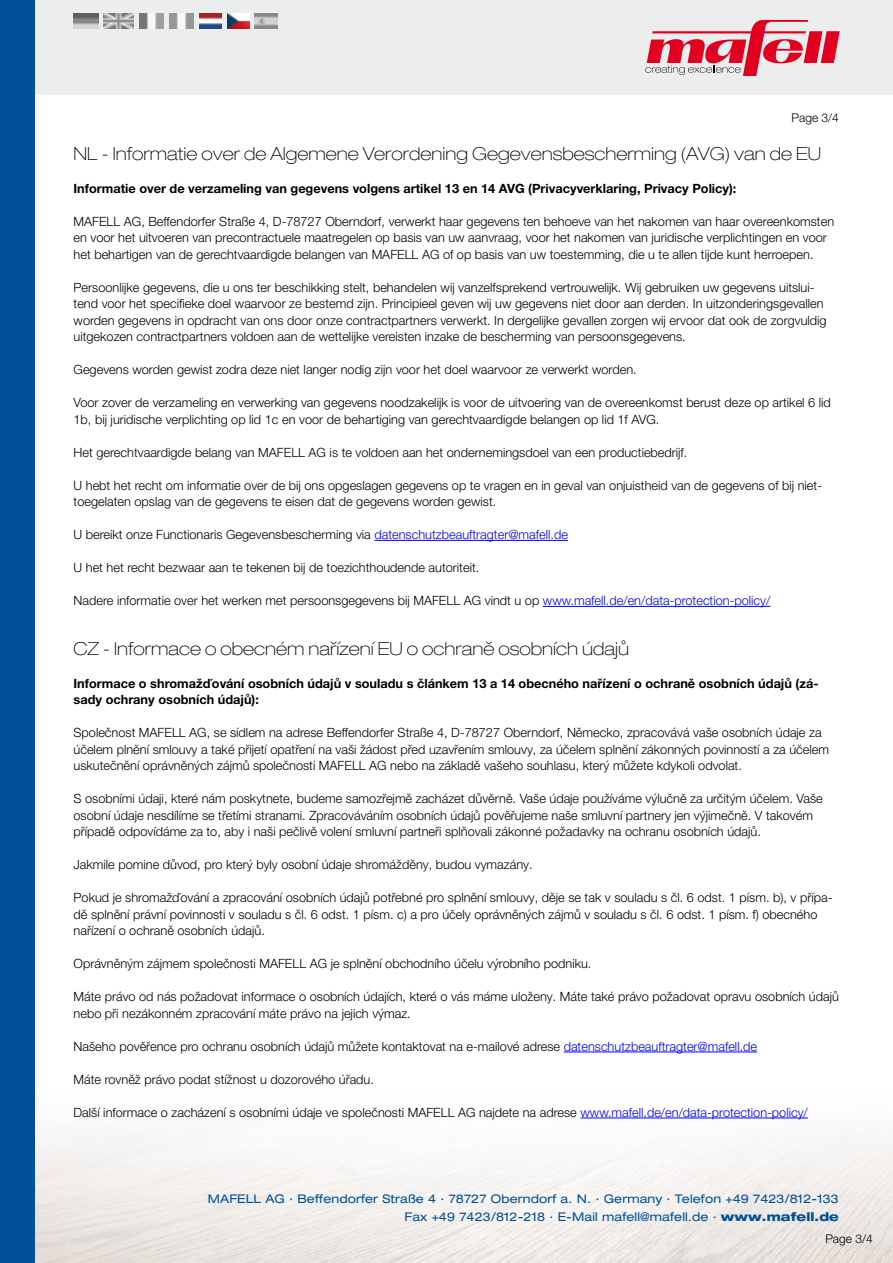
<style>
.page{position:relative;width:893px;height:1263px;background:#fff}
.page>*{position:absolute;margin:0;border:0;box-sizing:border-box;transform-origin:0 0}
.t1{font:100 expanded 18px "Helvetica Neue LT Pro";color:#000}
.t2{font:300 12.75px/16.5px "Helvetica Neue LT Pro";color:#000}
.t3{font:700 12.75px/16.5px "Helvetica Neue LT Pro";color:#000}
.t4{font:expanded 12px/18px "Helvetica Neue LT Pro";letter-spacing:.01em;color:#005099;text-align:right}
.t5{font:300 12px "Helvetica Neue LT Pro";color:#000}
.s1{color:#00f}
.s2{font-weight:800}
</style>
<div class="page">
<div style="left:32px;top:0;width:861px;height:94px;background:#eceded"></div>
<img style="left:34px;top:680px;width:859px;height:583px">
<div style="left:0;top:0;width:34px;height:1263px;background:#005099"></div>
<svg style="left:645px;top:20px;width:195px;height:56px"></svg>
<hr style="left:374px;top:540px;width:194px;height:1px;background:#00f">
<hr style="left:543px;top:606px;width:227px;height:1px;background:#00f">
<hr style="left:564px;top:1052px;width:193px;height:1px;background:#00f">
<hr style="left:580px;top:1118px;width:228px;height:1px;background:#00f">
<img style="left:139px;top:14px;width:25px;height:14px">
<img style="left:169px;top:14px;width:25px;height:14px">
<img style="left:199px;top:14px;width:23px;height:14px">
<img style="left:227px;top:14px;width:22px;height:14px">
<img style="left:255px;top:14px;width:22px;height:14px">
<img style="left:104px;top:14px;width:29px;height:14px">
<p class="t5" style="left:792px;top:110px;width:49px">Page 3/4</p>
<h1 class="t1" style="left:74px;top:142px;width:749px">NL - Informatie over de Algemene Verordening Gegevensbescherming (AVG) van de EU</h1>
<p class="t3" style="left:74px;top:179px;width:664px">Informatie over de verzameling van gegevens volgens artikel 13 en 14 AVG (Privacyverklaring, Privacy Policy):</p>
<p class="t2" style="left:74px;top:212px;width:762px">MAFELL AG, Beffendorfer Straße 4, D-78727 Oberndorf, verwerkt haar gegevens ten behoeve van het nakomen van haar overeenkomsten en voor het uitvoeren van precontractuele maatregelen op basis van uw aanvraag, voor het nakomen van juridische verplichtingen en voor het behartigen van de gerechtvaardigde belangen van MAFELL AG of op basis van uw toestemming, die u te allen tijde kunt herroepen.</p>
<p class="t2" style="left:74px;top:278px;width:755px">Persoonlijke gegevens, die u ons ter beschikking stelt, behandelen wij vanzelfsprekend vertrouwelijk. Wij gebruiken uw gegevens uitslui&shy;tend voor het specifieke doel waarvoor ze bestemd zijn. Principieel geven wij uw gegevens niet door aan derden. In uitzonderingsgevallen worden gegevens in opdracht van ons door onze contractpartners verwerkt. In dergelijke gevallen zorgen wij ervoor dat ook de zorgvuldig uitgekozen contractpartners voldoen aan de wettelijke vereisten inzake de bescherming van persoonsgegevens.</p>
<p class="t2" style="left:74px;top:361px;width:565px">Gegevens worden gewist zodra deze niet langer nodig zijn voor het doel waarvoor ze verwerkt worden.</p>
<p class="t2" style="left:74px;top:394px;width:759px">Voor zover de verzameling en verwerking van gegevens noodzakelijk is voor de uitvoering van de overeenkomst berust deze op artikel 6 lid<br>1b, bij juridische verplichting op lid 1c en voor de behartiging van gerechtvaardigde belangen op lid 1f AVG.</p>
<p class="t2" style="left:74px;top:443px;width:615px">Het gerechtvaardigde belang van MAFELL AG is te voldoen aan het ondernemingsdoel van een productiebedrijf.</p>
<p class="t2" style="left:74px;top:476px;width:750px">U hebt het recht om informatie over de bij ons opgeslagen gegevens op te vragen en in geval van onjuistheid van de gegevens of bij niet&shy;toegelaten opslag van de gegevens te eisen dat de gegevens worden gewist.</p>
<p class="t2" style="left:74px;top:526px;width:496px">U bereikt onze Functionaris Gegevensbescherming via <span class="s1">datenschutzbeauftragter@mafell.de</span></p>
<p class="t2" style="left:74px;top:559px;width:407px">U het het recht bezwaar aan te tekenen bij de toezichthoudende autoriteit.</p>
<p class="t2" style="left:74px;top:592px;width:698px">Nadere informatie over het werken met persoonsgegevens bij MAFELL AG vindt u op <span class="s1">www.mafell.de/en/data-protection-policy/</span></p>
<h1 class="t1" style="left:74px;top:637px;width:557px">CZ - Informace o obecném nařízení EU o ochraně osobních údajů</h1>
<p class="t3" style="left:74px;top:674px;width:746px">Informace o shromažďování osobních údajů v souladu s článkem 13 a 14 obecného nařízení o ochraně osobních údajů (zá&shy;sady ochrany osobních údajů):</p>
<p class="t2" style="left:74px;top:724px;width:757px">Společnost MAFELL AG, se sídlem na adrese Beffendorfer Straße 4, D-78727 Oberndorf, Německo, zpracovává vaše osobních údaje za účelem plnění smlouvy a také přijetí opatření na vaši žádost před uzavřením smlouvy, za účelem splnění zákonných povinností a za účelem uskutečnění oprávněných zájmů společnosti MAFELL AG nebo na základě vašeho souhlasu, který můžete kdykoli odvolat.</p>
<p class="t2" style="left:74px;top:790px;width:751px">S osobními údaji, které nám poskytnete, budeme samozřejmě zacházet důvěrně. Vaše údaje používáme výlučně za určitým účelem. Vaše osobní údaje nesdílíme se třetími stranami. Zpracováváním osobních údajů pověřujeme naše smluvní partnery jen výjimečně. V takovém případě odpovídáme za to, aby i naši pečlivě volení smluvní partneři splňovali zákonné požadavky na ochranu osobních údajů.</p>
<p class="t2" style="left:74px;top:856px;width:461px">Jakmile pomine důvod, pro který byly osobní údaje shromážděny, budou vymazány.</p>
<p class="t2" style="left:74px;top:889px;width:760px">Pokud je shromažďování a zpracování osobních údajů potřebné pro splnění smlouvy, děje se tak v souladu s čl. 6 odst. 1 písm. b), v přípa&shy;dě splnění právní povinnosti v souladu s čl. 6 odst. 1 písm. c) a pro účely oprávněných zájmů v souladu s čl. 6 odst. 1 písm. f) obecného nařízení o ochraně osobních údajů.</p>
<p class="t2" style="left:74px;top:955px;width:519px">Oprávněným zájmem společnosti MAFELL AG je splnění obchodního účelu výrobního podniku.</p>
<p class="t2" style="left:74px;top:988px;width:767px">Máte právo od nás požadovat informace o osobních údajích, které o vás máme uloženy. Máte také právo požadovat opravu osobních údajů nebo při nezákonném zpracování máte právo na jejich výmaz.</p>
<p class="t2" style="left:74px;top:1037px;width:685px">Našeho pověřence pro ochranu osobních údajů můžete kontaktovat na e-mailové adrese <span class="s1">datenschutzbeauftragter@mafell.de</span></p>
<p class="t2" style="left:74px;top:1070px;width:302px">Máte rovněž právo podat stížnost u dozorového úřadu.</p>
<p class="t2" style="left:74px;top:1103px;width:736px">Další informace o zacházení s osobními údaje ve společnosti MAFELL AG najdete na adrese <span class="s1">www.mafell.de/en/data-protection-policy/</span></p>
<p class="t4" style="left:208px;top:1190px;width:633px">MAFELL AG · Beffendorfer Straße 4 · 78727 Oberndorf a. N. · Germany · Telefon +49 7423/812-133<br>Fax +49 7423/812-218 · E-Mail mafell@mafell.de · <span class="s2">www.mafell.de</span></p>
<p class="t5" style="left:825px;top:1231px;width:49px">Page 3/4</p>
</div>
